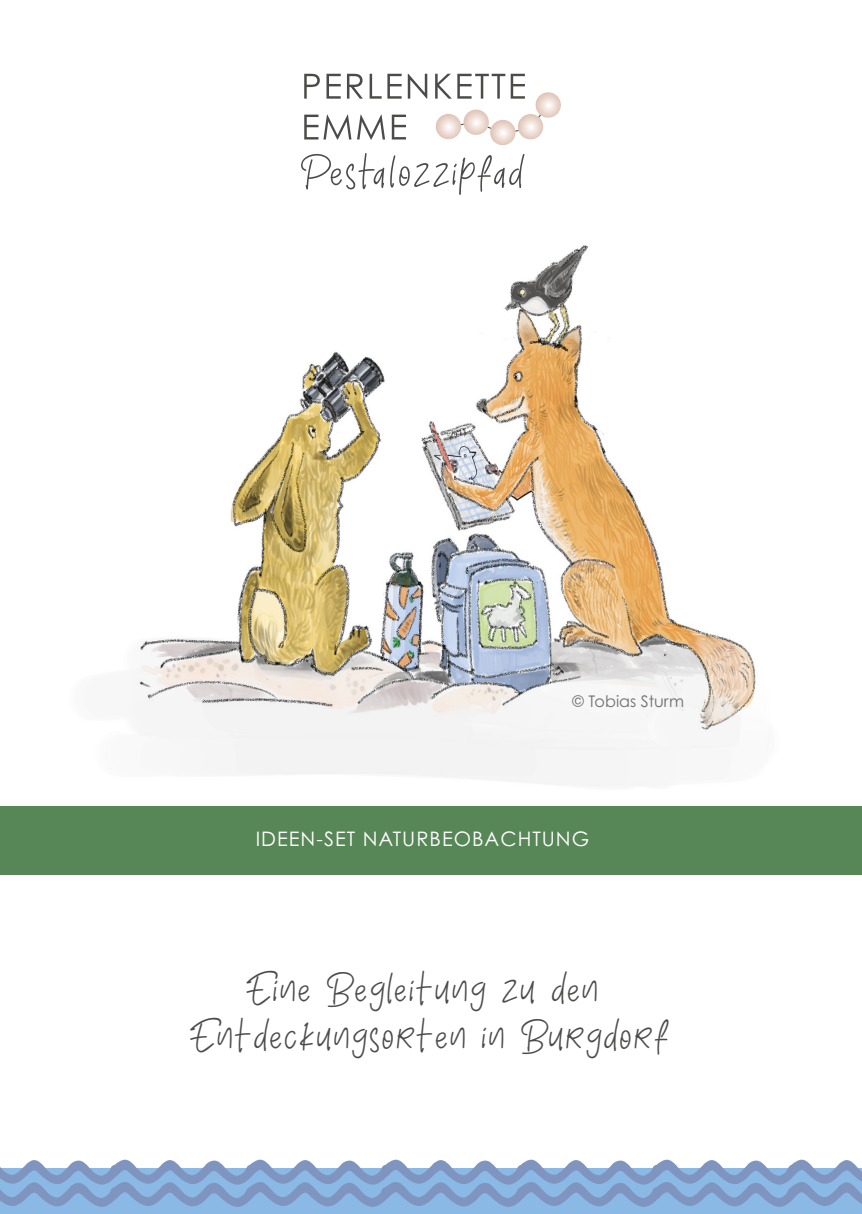
<style>
.page{position:relative;width:862px;height:1214px;background:#fff}
.page>*{position:absolute;margin:0;border:0;box-sizing:border-box;transform-origin:0 0}
.t1{font:46px/47.4px "Henniver";letter-spacing:.05em;color:#4b4b4a;text-align:center}
.t2{font:20px "Century Gothic Pro";letter-spacing:.05em;color:#fff}
.t3{font:16px "Century Gothic Pro";color:#70706f}
</style>
<div class="page">
<div style="left:0;top:1168px;width:862px;height:45px;background:#89b9e4"></div>
<svg style="left:0;top:1159px;width:862px;height:47px"></svg>
<div style="left:0;top:806px;width:862px;height:68px;background:#578657"></div>
<svg style="left:304px;top:74px;width:257px;height:72px"></svg>
<svg style="left:301px;top:153px;width:223px;height:42px"></svg>
<img style="left:137px;top:245px;width:619px;height:541px">
<p class="t3" style="left:572px;top:691px;width:113px">© Tobias Sturm</p>
<p class="t2" style="left:256px;top:827px;width:335px">IDEEN-SET NATURBEOBACHTUNG</p>
<p class="t1" style="left:190px;top:963px;width:480px">Eine Begleitung zu den<br>Entdeckungsorten in Burgdorf</p>
</div>
